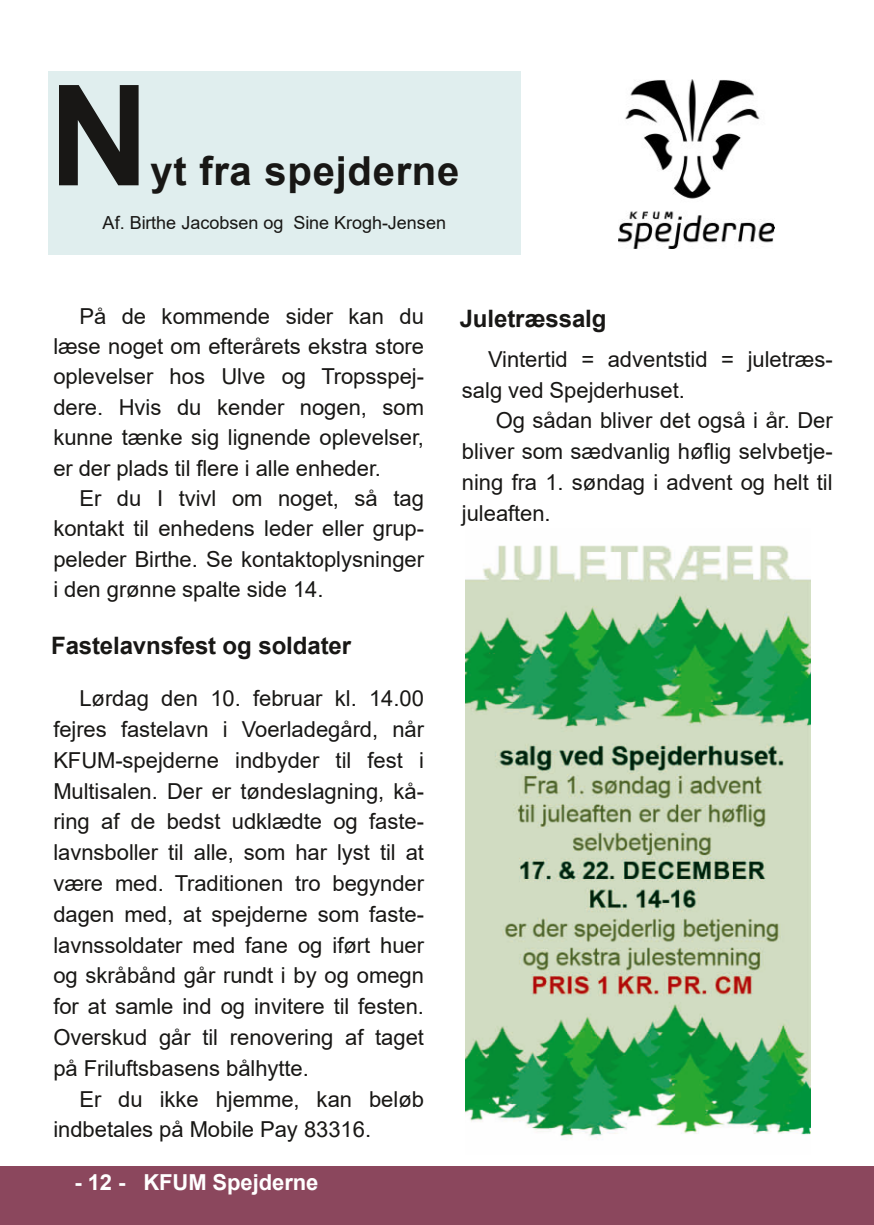
<style>
.page{position:relative;width:874px;height:1225px;background:#fff}
.page>*{position:absolute;margin:0;border:0;box-sizing:border-box;transform-origin:0 0}
.t1{font:700 140px "Arial";color:#181715}
.t2{font:700 40px "Arial";letter-spacing:.02em;color:#181715}
.t3{font:700 24px "Arial";letter-spacing:-.005em;color:#181715}
.t4{font:22px/30.8px "Arial";color:#181715;text-align:justify}
.t5{font:700 22px "Arial";color:#fff}
.t6{font:18px "Arial";color:#181715}
</style>
<div class="page">
<div style="left:0;top:1166px;width:873px;height:59px;background:#8b475d"></div>
<div style="left:49px;top:71px;width:471px;height:184px;background:#e0eeee"></div>
<img style="left:618px;top:80px;width:155px;height:168px">
<img style="left:465px;top:545px;width:345px;height:595px">
<h1 class="t1" style="left:49px;top:59px;width:103px">N</h1>
<h2 class="t2" style="left:150px;top:149px;width:310px">yt fra spejderne</h2>
<p class="t6" style="left:103px;top:213px;width:345px">Af. Birthe Jacobsen og Sine Krogh-Jensen</p>
<p class="t4" style="left:53px;top:301px;width:372px;text-indent:26px">På de kommende sider kan du læse noget om efterårets ekstra store oplevelser hos Ulve og Tropsspej&shy;dere. Hvis du kender nogen, som kunne tænke sig lignende oplevelser, er der plads til flere i alle enheder.</p>
<p class="t4" style="left:53px;top:483px;width:372px;text-indent:26px">Er du I tvivl om noget, så tag kontakt til enhedens leder eller grup&shy;peleder Birthe. Se kontaktoplysninger i den grønne spalte side 14.</p>
<p class="t3" style="left:51px;top:633px;width:301px">Fastelavnsfest og soldater</p>
<p class="t4" style="left:53px;top:683px;width:372px;text-indent:26px">Lørdag den 10. februar kl. 14.00 fejres fastelavn i Voerladegård, når KFUM-spejderne indbyder til fest i Multisalen. Der er tøndeslagning, kå&shy;ring af de bedst udklædte og faste&shy;lavnsboller til alle, som har lyst til at være med. Traditionen tro begynder dagen med, at spejderne som faste&shy;lavnssoldater med fane og iført huer og skråbånd går rundt i by og omegn for at samle ind og invitere til festen.<br>Overskud går til renovering af taget på Friluftsbasens bålhytte.</p>
<p class="t4" style="left:53px;top:1083px;width:372px;text-indent:26px">Er du ikke hjemme, kan beløb indbetales på Mobile Pay 83316.</p>
<p class="t5" style="left:74px;top:1170px;width:245px">- 12 - KFUM Spejderne</p>
<p class="t3" style="left:459px;top:305px;width:148px">Juletræssalg</p>
<p class="t4" style="left:461px;top:344px;width:372px;text-indent:26px">Vintertid = adventstid = juletræs&shy;salg ved Spejderhuset.</p>
<p class="t4" style="left:461px;top:405px;width:372px;text-indent:34px">Og sådan bliver det også i år. Der bliver som sædvanlig høflig selvbetje&shy;ning fra 1. søndag i advent og helt til juleaften.</p>
</div>
